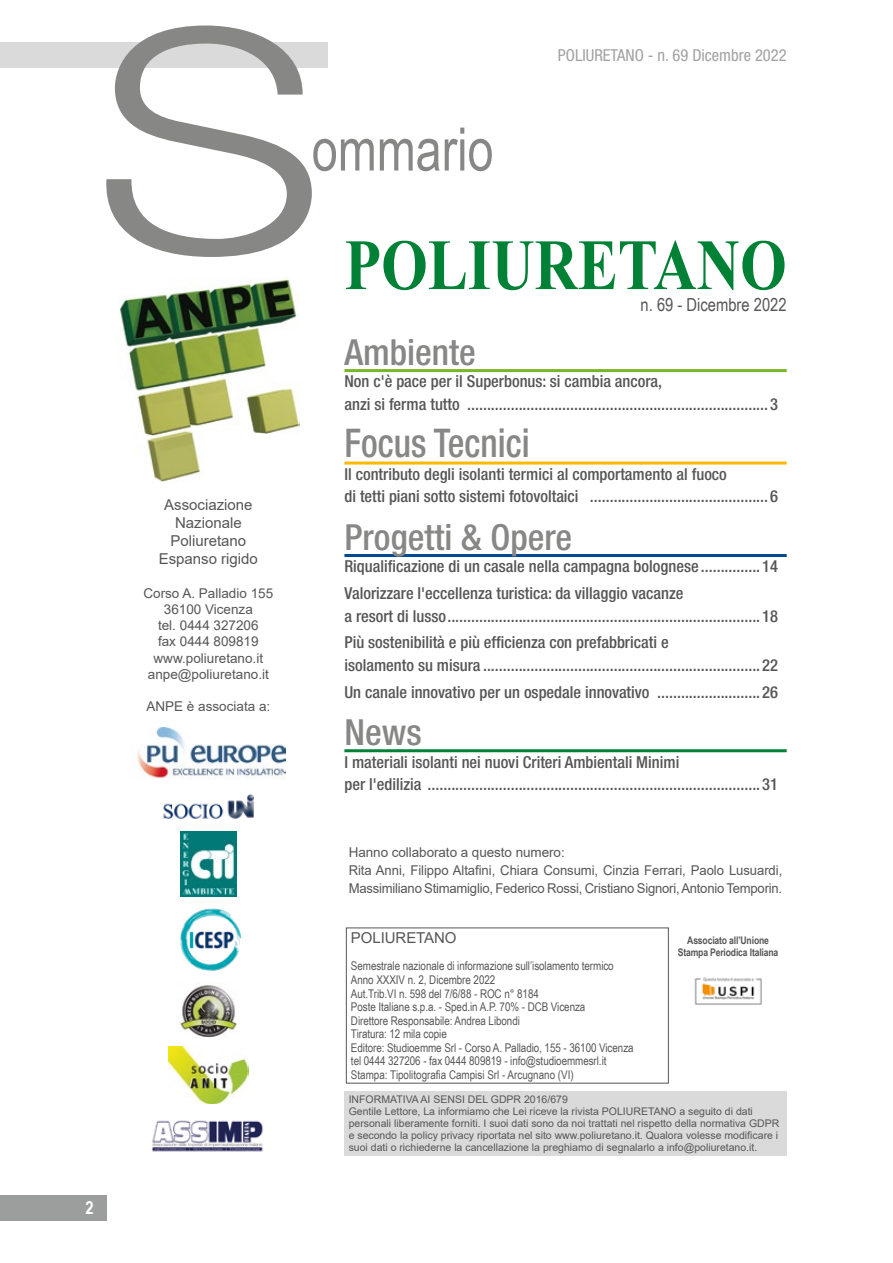
<style>
.page{position:relative;width:893px;height:1263px;background:#fff}
.page>*{position:absolute;margin:0;border:0;box-sizing:border-box;transform-origin:0 0}
.t1{font:700 72px "Times New Roman";color:#008136;scale:.83 1}
.t2{font:60px "Arial Narrow";color:#878786;scale:.95 1}
.t3{font:500 condensed 39.6px "Helvetica Neue LT Pro";color:#878786;scale:.91 1}
.t4{font:500 condensed 36px "Helvetica Neue LT Pro";color:#878786}
.t5{font:18px "Arial Narrow";color:#565656}
.t6{font:700 18px "Arial Narrow";color:#fff}
.t7{font:500 condensed 16.5px/22.5px "Helvetica Neue LT Pro";color:#565656}
.t8{font:condensed 16.5px "Helvetica Neue LT Pro";color:#a0a1a1}
.t9{font:15px/18px "Arial";color:#565656;text-align:center}
.t10{font:13.5px/16.2px "Arial";letter-spacing:-.005em;color:#565656;text-align:center}
.t11{font:12px/13.5px "Arial Narrow";letter-spacing:-.005em;color:#565656}
.t12{font:10.5px/12px "Arial";color:#565656}
.t13{font:700 10.5px/12.6px "Arial Narrow";letter-spacing:-.015em;color:#565656;text-align:center}
</style>
<div class="page">
<img style="left:178px;top:985px;width:59px;height:52px">
<img style="left:163px;top:794px;width:91px;height:25px">
<img style="left:137px;top:727px;width:148px;height:52px">
<img style="left:180px;top:831px;width:56px;height:66px">
<img style="left:152px;top:1120px;width:111px;height:32px">
<img style="left:120px;top:278px;width:179px;height:204px">
<div style="left:346px;top:927px;width:323px;height:156px;border:1px solid #565656"></div>
<hr style="left:344px;top:369px;width:443px;height:3px;background:#76b828">
<hr style="left:344px;top:462px;width:443px;height:3px;background:#fbba00">
<hr style="left:344px;top:554px;width:443px;height:3px;background:#004993">
<hr style="left:344px;top:749px;width:443px;height:3px;background:#008136">
<img style="left:694px;top:977px;width:68px;height:28px">
<div style="left:344px;top:1091px;width:443px;height:64px;background:#dadada"></div>
<img style="left:168px;top:1046px;width:80px;height:58px">
<img style="left:180px;top:908px;width:63px;height:63px">
<div style="left:0;top:43px;width:327px;height:25px;background:#dadada"></div>
<div style="left:0;top:1195px;width:106px;height:25px;background:#9c9d9d"></div>
<svg style="left:103px;top:26px;width:209px;height:231px"></svg>
<p class="t6" style="left:85px;top:1194px;width:10px">2</p>
<p class="t9" style="left:159px;top:495px;width:101px">Associazione<br>Nazionale<br>Poliuretano<br>Espanso rigido</p>
<p class="t10" style="left:143px;top:585px;width:131px">Corso A. Palladio 155<br>36100 Vicenza<br>tel. 0444 327206<br>fax 0444 809819 www.poliuretano.it anpe@poliuretano.it</p>
<p class="t10" style="left:146px;top:698px;width:125px">ANPE è associata a:</p>
<h2 class="t2" style="left:312px;top:105px;width:193px">ommario</h2>
<p class="t8" style="left:558px;top:46px;width:230px">POLIURETANO - n. 69 Dicembre 2022</p>
<h1 class="t1" style="left:344px;top:213px;width:534px">POLIURETANO</h1>
<p class="t5" style="left:641px;top:291px;width:148px">n. 69 - Dicembre 2022</p>
<h3 class="t4" style="left:344px;top:331px;width:133px">Ambiente</h3>
<p class="t7" style="left:344px;top:370px;width:435px">Non c'è pace per il Superbonus: si cambia ancora,<br>anzi si ferma tutto ............................................................................3</p>
<h3 class="t3" style="left:344px;top:420px;width:205px">Focus Tecnici</h3>
<p class="t7" style="left:344px;top:462px;width:435px">Il contributo degli isolanti termici al comportamento al fuoco<br>di tetti piani sotto sistemi fotovoltaici .............................................6</p>
<h3 class="t4" style="left:344px;top:515px;width:229px">Progetti &amp; Opere</h3>
<p class="t7" style="left:344px;top:553px;width:435px;line-height:26.7px">Riqualificazione di un casale nella campagna bolognese ...............14<br>Valorizzare l'eccellenza turistica: da villaggio vacanze</p>
<p class="t7" style="left:344px;top:602px;width:435px;line-height:26.7px">a resort di lusso...............................................................................18<br>Più sostenibilità e più efficienza con prefabbricati e</p>
<p class="t7" style="left:344px;top:651px;width:435px;line-height:26.7px">isolamento su misura ......................................................................22<br>Un canale innovativo per un ospedale innovativo ..........................26</p>
<h3 class="t4" style="left:344px;top:711px;width:79px">News</h3>
<p class="t7" style="left:344px;top:750px;width:435px">I materiali isolanti nei nuovi Criteri Ambientali Minimi<br>per l'edilizia ....................................................................................31</p>
<p class="t10" style="left:349px;top:843px;width:435px;line-height:18px;text-align:left">Hanno collaborato a questo numero:<br>Rita Anni, Filippo Altafini, Chiara Consumi, Cinzia Ferrari, Paolo Lusuardi,<br>Massimiliano Stimamiglio, Federico Rossi, Cristiano Signori, Antonio Temporin.</p>
<p class="t9" style="left:351px;top:929px;width:107px">POLIURETANO</p>
<p class="t11" style="left:351px;top:959px;width:284px">Semestrale nazionale di informazione sull’isolamento termico Anno XXXIV n. 2, Dicembre 2022<br>Aut.Trib.VI n. 598 del 7/6/88 - ROC n° 8184<br>Poste Italiane s.p.a. - Sped.in A.P. 70% - DCB Vicenza<br>Direttore Responsabile: Andrea Libondi<br>Tiratura: 12 mila copie<br>Editore: Studioemme Srl - Corso A. Palladio, 155 - 36100 Vicenza tel 0444 327206 - fax 0444 809819 - info@studioemmesrl.it Stampa: Tipolitografia Campisi Srl - Arcugnano (VI)</p>
<p class="t13" style="left:678px;top:933px;width:102px">Associato all’Unione<br>Stampa Periodica Italiana</p>
<p class="t12" style="left:349px;top:1093px;width:432px">INFORMATIVA AI SENSI DEL GDPR 2016/679<br>Gentile Lettore, La informiamo che Lei riceve la rivista POLIURETANO a seguito di dati personali liberamente forniti. I suoi dati sono da noi trattati nel rispetto della normativa GDPR e secondo la policy privacy riportata nel sito www.poliuretano.it. Qualora volesse modificare i suoi dati o richiederne la cancellazione la preghiamo di segnalarlo a info@poliuretano.it.</p>
</div>
